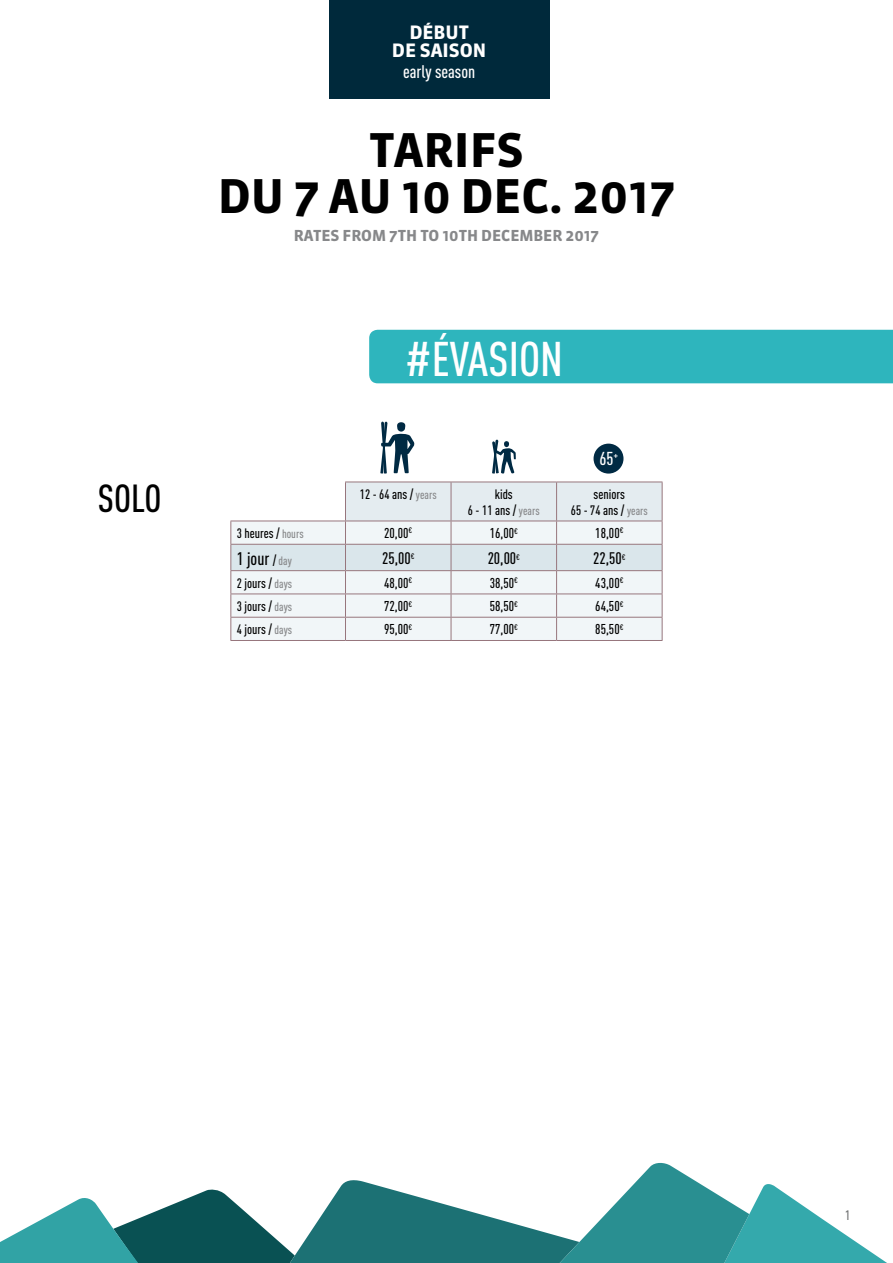
<style>
.page{position:relative;width:893px;height:1263px;background:#fff}
.page>*{position:absolute;margin:0;border:0;box-sizing:border-box;transform-origin:0 0}
.t1{font:500 48px "DIN Cond";color:#fff}
.t2{font:700 46.2px/46.2px "Sanuk OT";color:#000;text-align:center}
.t3{font:500 38.55px "DIN Cond";color:#000}
.t4{font:700 18.45px/18.5px "Sanuk OT";color:#fff;text-align:center}
.t5{font:500 18.45px "DIN Cond";color:#fff}
.t6{font:500 18px "DIN Cond";color:#fff}
.t7{font:500 18px "DIN Cond";color:#000}
.t8{font:500 16.5px "DIN Cond";color:#000}
.t9{font:700 15.15px "Sanuk OT";color:#87888a}
.t10{font:500 14.1px "DIN Cond";color:#000}
.t11{font:500 13.5px/16.2px "DIN Cond";color:#000;text-align:center}
.t12{font:500 13.5px "DIN Cond";color:#707172}
.s1{font-size:12px;color:#87888a}
.s2{font-size:13.5px}
</style>
<div class="page">
<svg style="left:639px;top:1162px;width:52px;height:16px"></svg>
<svg style="left:0;top:1178px;width:887px;height:85px"></svg>
<div style="left:369px;top:330px;width:524px;height:53px;background:#2eb5bd"></div>
<hr style="left:230px;top:640px;width:115px;height:1px;background:#97767d">
<hr style="left:345px;top:640px;width:106px;height:1px;background:#97767d">
<hr style="left:451px;top:640px;width:106px;height:1px;background:#97767d">
<hr style="left:557px;top:640px;width:105px;height:1px;background:#97767d">
<svg style="left:230px;top:482px;width:433px;height:158px"></svg>
<hr style="left:557px;top:570px;width:105px;height:1px;background:#97767d">
<svg style="left:380px;top:422px;width:35px;height:52px"></svg>
<svg style="left:492px;top:440px;width:24px;height:34px"></svg>
<div style="left:594px;top:444px;width:29px;height:30px;background:#002a43;border-radius:50%"></div>
<div style="left:329px;top:0;width:220px;height:99px;background:#00293b"></div>
<h3 class="t3" style="left:98px;top:476px;width:65px">SOLO</h3>
<h3 class="t4" style="left:392px;top:23px;width:96px">DÉBUT<br>DE SAISON</h3>
<h3 class="t6" style="left:403px;top:61px;width:74px">early season</h3>
<h2 class="t2" style="left:218px;top:128px;width:459px">TARIFS<br>DU 7 AU 10 DEC. 2017</h2>
<p class="t9" style="left:294px;top:226px;width:307px">RATES FROM 7TH TO 10TH DECEMBER 2017</p>
<h1 class="t1" style="left:405px;top:330px;width:160px">#ÉVASION</h1>
<h3 class="t5" style="left:599px;top:447px;width:20px">65<sup>+</sup></h3>
<p class="t11" style="left:360px;top:486px;width:78px">12 - 64 ans / <span class="s1">years</span></p>
<p class="t11" style="left:468px;top:486px;width:73px">kids<br>6 - 11 ans / <span class="s1">years</span></p>
<p class="t11" style="left:571px;top:486px;width:78px">seniors<br>65 - 74 ans / <span class="s1">years</span></p>
<p class="t11" style="left:237px;top:525px;width:68px">3 heures / <span class="s1">hours</span></p>
<p class="t10" style="left:384px;top:525px;width:30px">20,00<sup>€</sup></p>
<p class="t10" style="left:490px;top:525px;width:30px">16,00<sup>€</sup></p>
<p class="t10" style="left:595px;top:525px;width:30px">18,00<sup>€</sup></p>
<h3 class="t7" style="left:237px;top:548px;width:57px">1 jour <span class="s2">/</span> <span class="s1">day</span></h3>
<p class="t8" style="left:382px;top:548px;width:34px">25,00<sup>€</sup></p>
<p class="t8" style="left:488px;top:548px;width:34px">20,00<sup>€</sup></p>
<p class="t8" style="left:593px;top:548px;width:34px">22,50<sup>€</sup></p>
<p class="t11" style="left:237px;top:574px;width:57px">2 jours / <span class="s1">days</span></p>
<p class="t10" style="left:384px;top:574px;width:30px">48,00<sup>€</sup></p>
<p class="t10" style="left:490px;top:574px;width:30px">38,50<sup>€</sup></p>
<p class="t10" style="left:595px;top:574px;width:30px">43,00<sup>€</sup></p>
<p class="t11" style="left:237px;top:598px;width:57px">3 jours / <span class="s1">days</span></p>
<p class="t10" style="left:384px;top:598px;width:30px">72,00<sup>€</sup></p>
<p class="t10" style="left:490px;top:598px;width:30px">58,50<sup>€</sup></p>
<p class="t10" style="left:595px;top:598px;width:30px">64,50<sup>€</sup></p>
<p class="t11" style="left:237px;top:621px;width:57px">4 jours / <span class="s1">days</span></p>
<p class="t10" style="left:384px;top:621px;width:30px">95,00<sup>€</sup></p>
<p class="t10" style="left:490px;top:621px;width:30px">77,00<sup>€</sup></p>
<p class="t10" style="left:595px;top:621px;width:30px">85,50<sup>€</sup></p>
<p class="t12" style="left:845px;top:1208px;width:7px">1</p>
</div>
